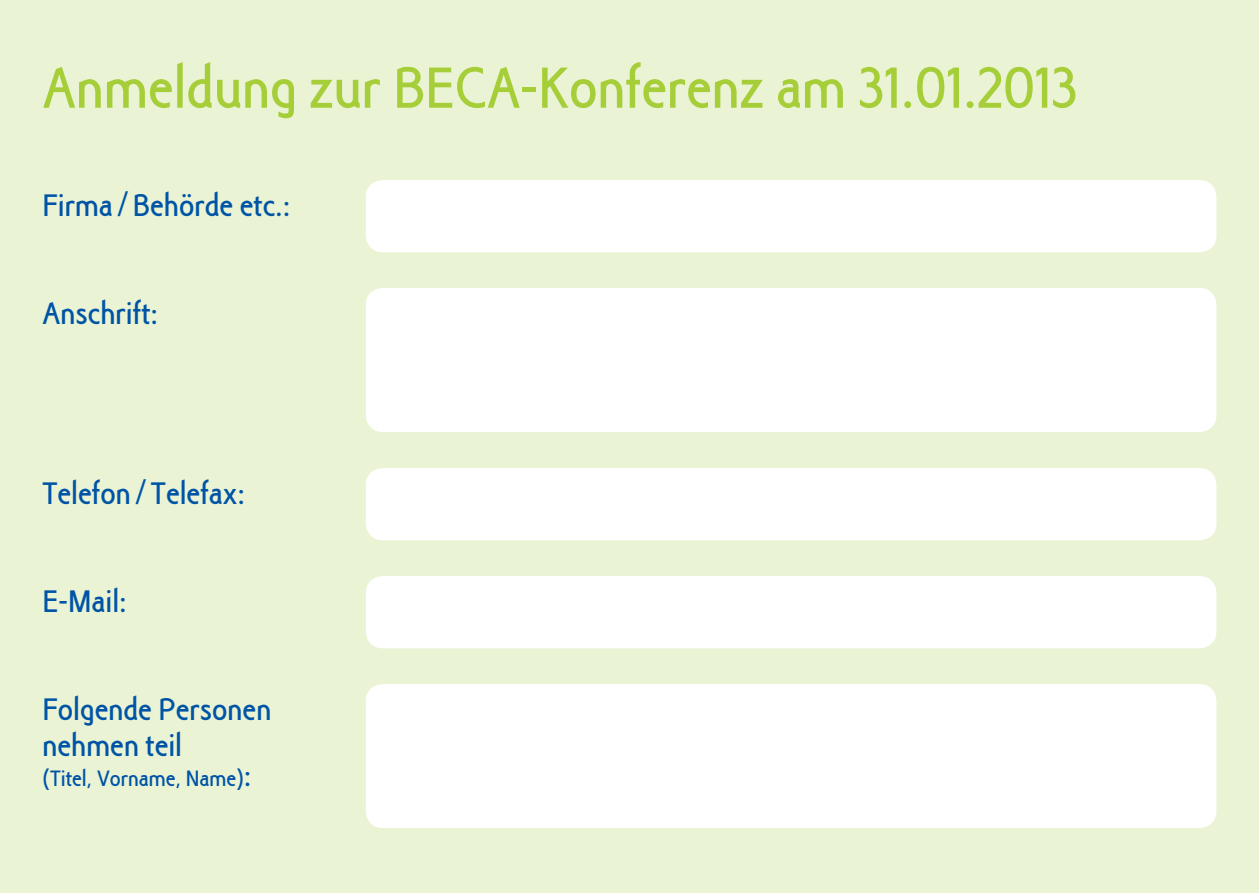
<style>
.page{position:relative;width:1259px;height:893px;background:#eaf3d4}
.page>*{position:absolute;margin:0;border:0;box-sizing:border-box;transform-origin:0 0}
.t1{font:78px "Bauvereinnormal";color:#a6ce38}
.t2{font:42px/36px "Bauvereinnormal";color:#0054a6}
.t3{font:30px "Bauvereinnormal";color:#0054a6}
.s1{font-size:42px}
</style>
<div class="page">
<div style="left:366px;top:180px;width:850px;height:72px;background:#fff;border-radius:17px"></div>
<div style="left:366px;top:468px;width:850px;height:72px;background:#fff;border-radius:17px"></div>
<div style="left:366px;top:576px;width:850px;height:72px;background:#fff;border-radius:17px"></div>
<div style="left:366px;top:288px;width:850px;height:144px;background:#fff;border-radius:17px"></div>
<div style="left:366px;top:684px;width:850px;height:144px;background:#fff;border-radius:17px"></div>
<h1 class="t1" style="left:43px;top:58px;width:1036px">Anmeldung zur BECA-Konferenz am 31.01.2013</h1>
<p class="t2" style="left:43px;top:188px;width:249px">Firma/ Behörde etc.:</p>
<p class="t2" style="left:43px;top:296px;width:117px">Anschrift:</p>
<p class="t2" style="left:43px;top:476px;width:204px">Telefon/Telefax:</p>
<p class="t2" style="left:43px;top:584px;width:86px">E-Mail:</p>
<p class="t2" style="left:43px;top:691px;width:230px">Folgende Personen nehmen teil</p>
<p class="t3" style="left:43px;top:767px;width:210px">(Titel, Vorname, Name)<span class="s1">:</span></p>
</div>
